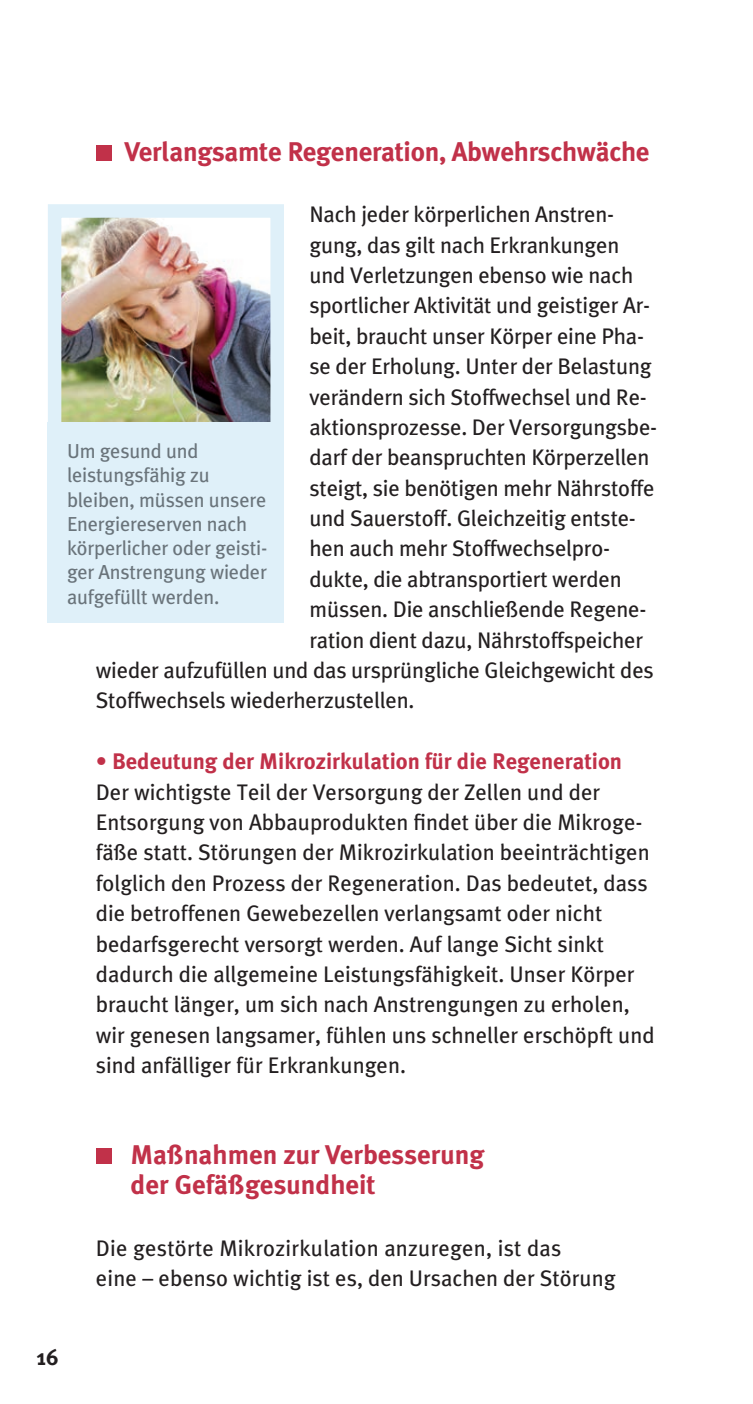
<style>
.page{position:relative;width:753px;height:1404px;background:#fff}
.page>*{position:absolute;margin:0;border:0;box-sizing:border-box;transform-origin:0 0}
.t1{font:700 27px/29.2px "Meta Plus";letter-spacing:-.005em;color:#c13149}
.t2{font:22.5px/30.4px "Meta Plus";color:#231f20}
.t3{font:700 22.5px "Meta Plus";color:#c13149}
.t4{font:700 22.5px "Meta Plus";color:#231f20}
.t5{font:20.25px/24.3px "Meta Plus";letter-spacing:-.01em;color:#6a747b}
</style>
<div class="page">
<div style="left:96px;top:145px;width:16px;height:16px;background:#c13149"></div>
<div style="left:96px;top:1148px;width:16px;height:16px;background:#c13149"></div>
<img style="left:63px;top:219px;width:206px;height:204px">
<div style="left:48px;top:204px;width:236px;height:348px;border:14px solid #dff0f9"></div>
<div style="left:48px;top:423px;width:236px;height:200px;background:#dff0f9"></div>
<p class="t1" style="left:124px;top:137px;width:526px">Verlangsamte Regeneration, Abwehrschwäche</p>
<p class="t2" style="left:309px;top:199px;width:306px">Nach jeder körperlichen Anstren-</p>
<p class="t2" style="left:309px;top:229px;width:311px">gung, das gilt nach Erkrankungen</p>
<p class="t2" style="left:309px;top:260px;width:325px">und Verletzungen ebenso wie nach</p>
<p class="t2" style="left:309px;top:290px;width:342px">sportlicher Aktivität und geistiger Ar-</p>
<p class="t2" style="left:309px;top:320px;width:336px">beit, braucht unser Körper eine Pha-</p>
<p class="t2" style="left:309px;top:351px;width:344px">se der Erholung. Unter der Belastung</p>
<p class="t2" style="left:309px;top:381px;width:339px">verändern sich Stoffwechsel und Re-</p>
<p class="t2" style="left:309px;top:411px;width:349px">aktionsprozesse. Der Versorgungsbe-</p>
<p class="t2" style="left:309px;top:442px;width:341px">darf der beanspruchten Körperzellen</p>
<p class="t2" style="left:309px;top:472px;width:346px">steigt, sie benötigen mehr Nährstoffe</p>
<p class="t2" style="left:309px;top:503px;width:328px">und Sauerstoff. Gleichzeitig entste-</p>
<p class="t2" style="left:309px;top:533px;width:302px">hen auch mehr Stoffwechselpro-</p>
<p class="t2" style="left:309px;top:563px;width:314px">dukte, die abtransportiert werden</p>
<p class="t2" style="left:309px;top:594px;width:338px">müssen. Die anschließende Regene-</p>
<p class="t2" style="left:309px;top:624px;width:335px">ration dient dazu, Nährstoffspeicher</p>
<p class="t2" style="left:96px;top:654px;width:559px">wieder aufzufüllen und das ursprüngliche Gleichgewicht des</p>
<p class="t2" style="left:96px;top:685px;width:320px">Stoffwechsels wiederherzustellen.</p>
<p class="t5" style="left:67px;top:438px;width:202px">Um gesund und leistungsfähig zu bleiben, müssen unsere<br>Energiereserven nach körperlicher oder geisti&shy;ger Anstrengung wieder aufgefüllt werden.</p>
<p class="t3" style="left:96px;top:748px;width:528px">• Bedeutung der Mikrozirkulation für die Regeneration</p>
<p class="t2" style="left:96px;top:776px;width:560px">Der wichtigste Teil der Versorgung der Zellen und der Entsorgung von Abbauprodukten findet über die Mikroge&shy;fäße statt. Störungen der Mikrozirkulation beeinträchtigen folglich den Prozess der Regeneration. Das bedeutet, dass die betroffenen Gewebezellen verlangsamt oder nicht bedarfsgerecht versorgt werden. Auf lange Sicht sinkt dadurch die allgemeine Leistungsfähigkeit. Unser Körper braucht länger, um sich nach Anstrengungen zu erholen, wir genesen langsamer, fühlen uns schneller erschöpft und sind anfälliger für Erkrankungen.</p>
<p class="t4" style="left:37px;top:1343px;width:23px">16</p>
<p class="t1" style="left:130px;top:1140px;width:355px">Maßnahmen zur Verbesserung der Gefäßgesundheit</p>
<p class="t2" style="left:96px;top:1232px;width:521px">Die gestörte Mikrozirkulation anzuregen, ist das<br>eine – ebenso wichtig ist es, den Ursachen der Störung</p>
</div>
